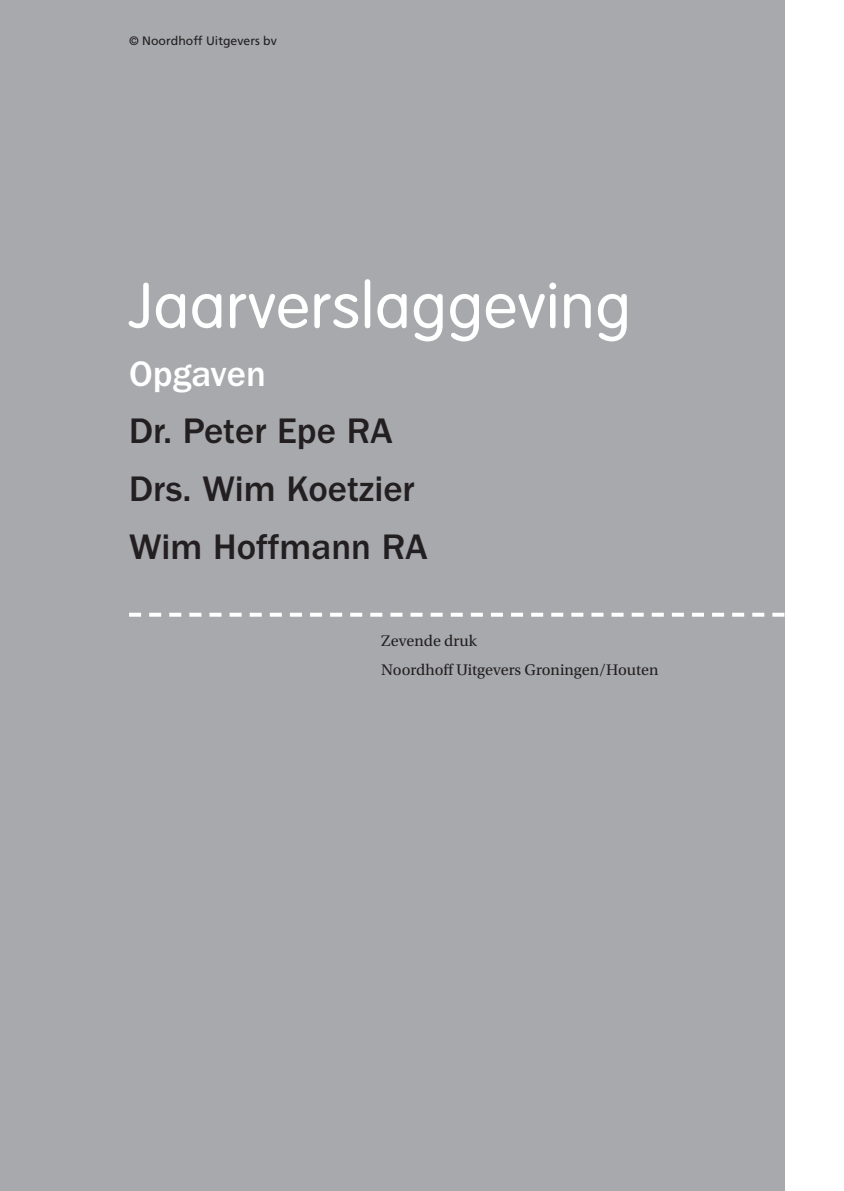
<style>
.page{position:relative;width:844px;height:1191px;background:#fff}
.page>*{position:absolute;margin:0;border:0;box-sizing:border-box;transform-origin:0 0}
.t1{font:300 63px "VAG Rounded";letter-spacing:.02em;color:#fff}
.t2{font:500 36.75px/57.8px "ITC Franklin Gothic Std";color:#231f20}
.t3{font:500 36.75px "ITC Franklin Gothic Std";color:#fff}
.t4{font:16.1px/29.4px "Utopia Std";color:#231f20}
.t5{font:12.25px "Frutiger LT Std";color:#231f20}
</style>
<div class="page">
<div style="left:0;top:0;width:784px;height:1191px;background:#a7a9ac"></div>
<svg style="left:129px;top:613px;width:655px;height:3px"></svg>
<p class="t5" style="left:129px;top:35px;width:149px">© Noordhoff Uitgevers bv</p>
<h1 class="t1" style="left:129px;top:279px;width:503px">Jaarverslaggeving</h1>
<h2 class="t3" style="left:129px;top:351px;width:138px">Opgaven</h2>
<h2 class="t2" style="left:129px;top:402px;width:300px">Dr. Peter Epe RA<br>Drs. Wim Koetzier<br>Wim Hoffmann RA</h2>
<p class="t4" style="left:381px;top:627px;width:279px">Zevende druk<br>Noordhoff Uitgevers Groningen/Houten</p>
</div>
